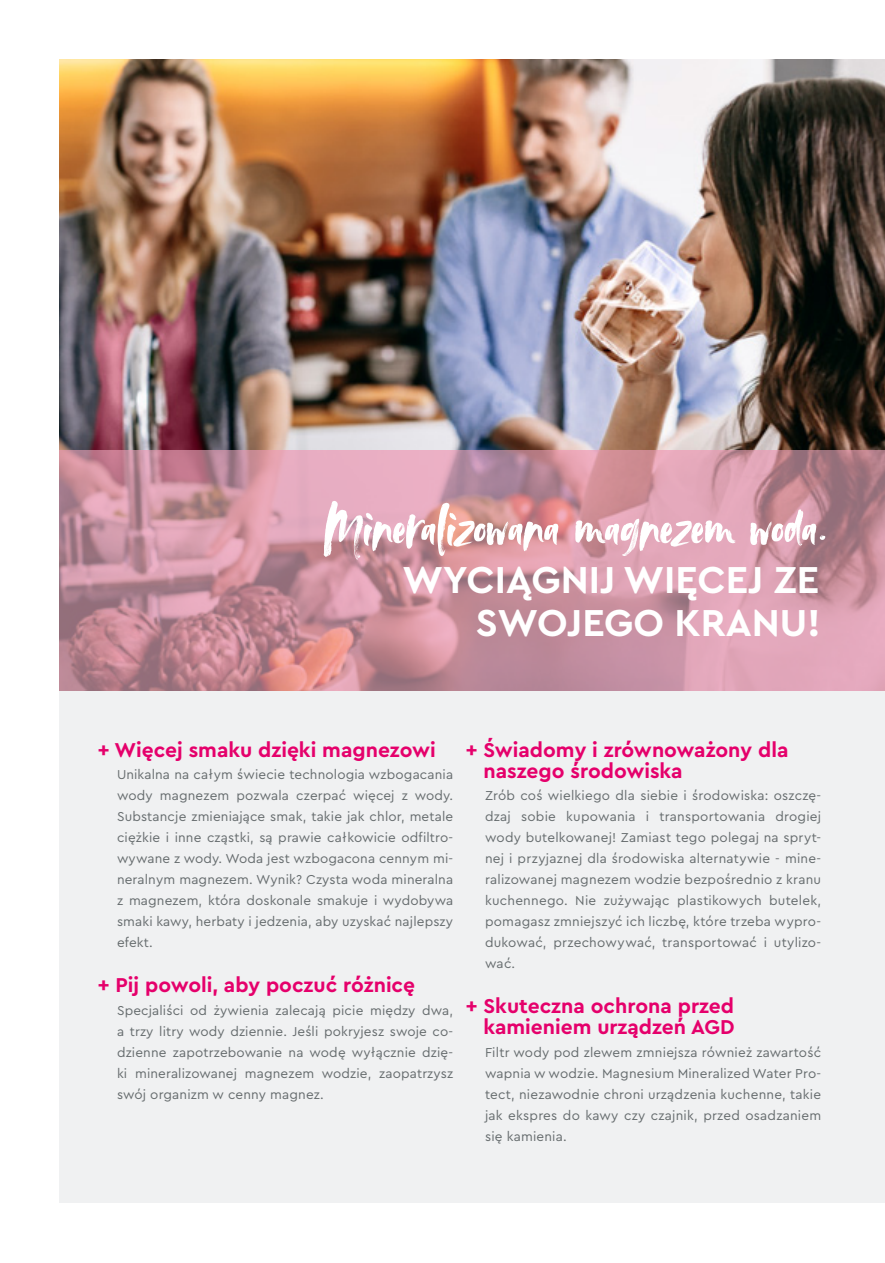
<style>
.page{position:relative;width:885px;height:1263px;background:#fff}
.page>*{position:absolute;margin:0;border:0;box-sizing:border-box;transform-origin:0 0}
.t1{font:60px "Avallon";letter-spacing:-.01em;color:#fff}
.t2{font:700 39.3px/42.6px "Cera PRO";color:#fff;text-align:right}
.t3{font:700 21px/21px "Cera PRO";color:#e5006b}
.t4{font:13.5px/21px "Cera PRO";letter-spacing:.01em;color:#666c6e;text-align:justify}
</style>
<div class="page">
<div style="left:60px;top:60px;width:824px;height:1143px;background:#f0f1f2"></div>
<img style="left:60px;top:60px;width:824px;height:390px">
<svg style="left:60px;top:450px;width:824px;height:240px;background:#cc93a1"></svg>
<h1 class="t1" style="left:323px;top:489px;width:506px">Mineralizowana magnezem woda.</h1>
<h2 class="t2" style="left:402px;top:557px;width:419px">WYCIĄGNIJ WIĘCEJ ZE<br>SWOJEGO KRANU!</h2>
<h3 class="t3" style="left:98px;top:738px;width:339px">+ Więcej smaku dzięki magnezowi</h3>
<p class="t4" style="left:117px;top:764px;width:337px">Unikalna na całym świecie technologia wzbogacania wody magnezem pozwala czerpać więcej z wody.<br>Substancje zmieniające smak, takie jak chlor, metale ciężkie i inne cząstki, są prawie całkowicie odfiltro&shy;wywane z wody. Woda jest wzbogacona cennym mi&shy;neralnym magnezem. Wynik? Czysta woda mineralna z magnezem, która doskonale smakuje i wydobywa smaki kawy, herbaty i jedzenia, aby uzyskać najlepszy efekt.</p>
<h3 class="t3" style="left:98px;top:974px;width:318px">+ Pij powoli, aby poczuć różnicę</h3>
<p class="t4" style="left:117px;top:999px;width:337px">Specjaliści od żywienia zalecają picie między dwa, a trzy litry wody dziennie. Jeśli pokryjesz swoje co&shy;dzienne zapotrzebowanie na wodę wyłącznie dzię&shy;ki mineralizowanej magnezem wodzie, zaopatrzysz swój organizm w cenny magnez.</p>
<h3 class="t3" style="left:483px;top:738px;width:306px;text-indent:-18px">+ Świadomy i zrównoważony dla naszego środowiska</h3>
<p class="t4" style="left:485px;top:785px;width:337px">Zrób coś wielkiego dla siebie i środowiska: oszczę&shy;dzaj sobie kupowania i transportowania drogiej wody butelkowanej! Zamiast tego polegaj na spryt&shy;nej i przyjaznej dla środowiska alternatywie - mine&shy;ralizowanej magnezem wodzie bezpośrednio z kranu kuchennego. Nie zużywając plastikowych butelek, pomagasz zmniejszyć ich liczbę, które trzeba wypro&shy;dukować, przechowywać, transportować i utylizo&shy;wać.</p>
<h3 class="t3" style="left:466px;top:995px;width:270px;text-align:right">+ Skuteczna ochrona przed kamieniem urządzeń AGD</h3>
<p class="t4" style="left:485px;top:1041px;width:337px">Filtr wody pod zlewem zmniejsza również zawartość wapnia w wodzie. Magnesium Mineralized Water Pro&shy;tect, niezawodnie chroni urządzenia kuchenne, takie jak ekspres do kawy czy czajnik, przed osadzaniem się kamienia.</p>
</div>
